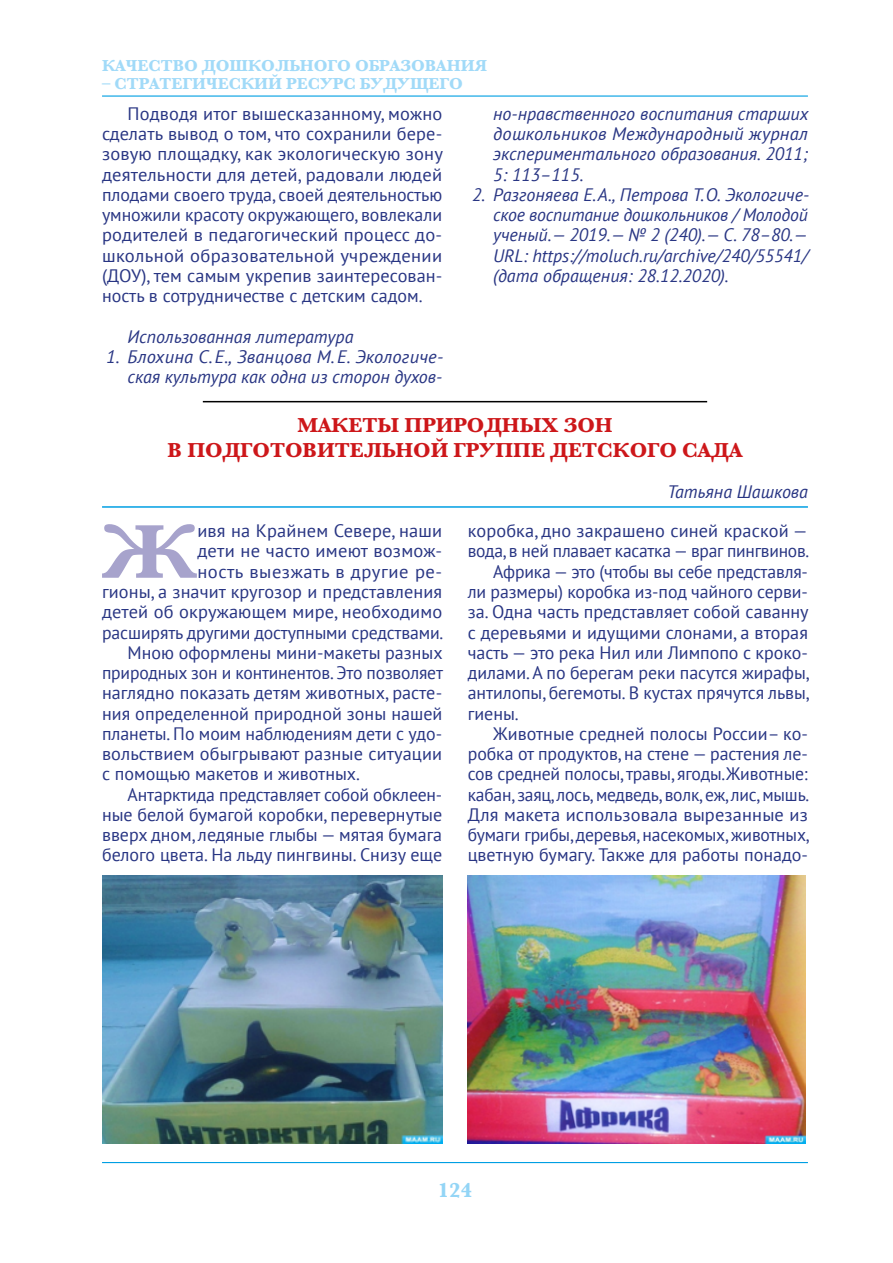
<style>
.page{position:relative;width:893px;height:1263px;background:#fff}
.page>*{position:absolute;margin:0;border:0;box-sizing:border-box;transform-origin:0 0}
.t1{font:700 79.2px "Baskerville";color:#a7a3cc}
.t2{font:700 21px/25.2px "Baskerville";color:#cd171a;text-align:center}
.t3{font:700 21px "Baskerville";color:#93d5f6}
.t4{font:18px/20.2px "PT Sans";color:#283583;text-align:justify}
.t5{font:italic 18px/20.2px "PT Sans";color:#283583;text-align:justify}
.t6{font:18px "PT Sans";letter-spacing:.03em;color:#283583}
.t7{font:700 16.5px "Baskerville";color:#a1daf8}
</style>
<div class="page">
<hr style="left:102px;top:95px;width:706px;height:2px;background:#009fe3">
<hr style="left:102px;top:1162px;width:706px;height:1px;background:#009fe3">
<hr style="left:203px;top:401px;width:504px;height:1px;background:#000">
<hr style="left:102px;top:506px;width:706px;height:2px;background:#009fe3">
<img style="left:102px;top:876px;width:340px;height:268px">
<img style="left:468px;top:876px;width:337px;height:268px">
<p class="t7" style="left:102px;top:54px;width:387px">КАЧЕСТВО ДОШКОЛЬНОГО ОБРАЗОВАНИЯ</p>
<p class="t7" style="left:102px;top:72px;width:362px">– СТРАТЕГИЧЕСКИЙ РЕСУРС БУДУЩЕГО</p>
<p class="t4" style="left:102px;top:103px;width:342px;text-indent:26px">Подводя итог вышесказанному, можно сделать вывод о том, что сохранили бере&shy;зовую площадку, как экологическую зону деятельности для детей, радовали людей плодами своего труда, своей деятельностью умножили красоту окружающего, вовлекали родителей в педагогический процесс до&shy;школьной образовательной учреждении (ДОУ), тем самым укрепив заинтересован&shy;ность в сотрудничестве с детским садом.</p>
<p class="t5" style="left:128px;top:326px;width:227px">Использованная литература</p>
<p class="t5" style="left:106px;top:346px;width:339px;text-align:right">1. Блохина С.Е., Званцова М.Е. Экологиче&shy;ская культура как одна из сторон духов-</p>
<p class="t5" style="left:493px;top:103px;width:317px">но-нравственного воспитания старших дошкольников Международный журнал экспериментального образования. 2011; 5: 113–115.</p>
<p class="t5" style="left:493px;top:184px;width:318px;text-indent:-21px">2. Разгоняева Е.А., Петрова Т.О. Экологиче&shy;ское воспитание дошкольников / Молодой ученый.— 2019.— № 2 (240).— С. 78–80.— URL: https://moluch.ru/archive/240/55541/ (дата обращения: 28.12.2020).</p>
<p class="t2" style="left:168px;top:413px;width:576px">МАКЕТЫ ПРИРОДНЫХ ЗОН<br>В ПОДГОТОВИТЕЛЬНОЙ ГРУППЕ ДЕТСКОГО САДА</p>
<p class="t5" style="left:667px;top:481px;width:142px">Татьяна Шашкова</p>
<h1 class="t1" style="left:102px;top:497px;width:97px">Ж</h1>
<p class="t4" style="left:197px;top:520px;width:246px">ивя на Крайнем Севере, наши</p>
<p class="t4" style="left:468px;top:520px;width:342px">коробка, дно закрашено синей краской —</p>
<p class="t4" style="left:468px;top:541px;width:343px">вода, в ней плавает касатка — враг пингвинов.</p>
<p class="t4" style="left:493px;top:561px;width:316px">Африка — это (чтобы вы себе представля-</p>
<p class="t4" style="left:468px;top:581px;width:342px">ли размеры) коробка из-под чайного серви-</p>
<p class="t4" style="left:468px;top:601px;width:342px">за. Одна часть представляет собой саванну</p>
<p class="t4" style="left:468px;top:622px;width:342px">с деревьями и идущими слонами, а вторая</p>
<p class="t4" style="left:468px;top:642px;width:342px">часть — это река Нил или Лимпопо с кроко-</p>
<p class="t4" style="left:468px;top:662px;width:343px">дилами. А по берегам реки пасутся жирафы,</p>
<p class="t4" style="left:468px;top:682px;width:343px">антилопы, бегемоты. В кустах прячутся львы,</p>
<p class="t4" style="left:468px;top:703px;width:53px">гиены.</p>
<p class="t4" style="left:493px;top:723px;width:316px">Животные средней полосы России– ко-</p>
<p class="t4" style="left:468px;top:743px;width:342px">робка от продуктов, на стене — растения ле-</p>
<p class="t4" style="left:468px;top:763px;width:342px">сов средней полосы, травы, ягоды.Животные:</p>
<p class="t4" style="left:468px;top:784px;width:343px">кабан, заяц, лось, медведь, волк, еж, лис, мышь.</p>
<p class="t4" style="left:468px;top:804px;width:342px">Для макета использовала вырезанные из</p>
<p class="t4" style="left:468px;top:824px;width:343px">бумаги грибы, деревья, насекомых, животных,</p>
<p class="t4" style="left:468px;top:844px;width:342px">цветную бумагу. Также для работы понадо-</p>
<p class="t4" style="left:197px;top:541px;width:246px">дети не часто имеют возмож-</p>
<p class="t6" style="left:197px;top:560px;width:246px">ность выезжать в другие ре-</p>
<p class="t4" style="left:102px;top:581px;width:342px">гионы, а значит кругозор и представления</p>
<p class="t4" style="left:102px;top:601px;width:342px">детей об окружающем мире, необходимо</p>
<p class="t4" style="left:102px;top:622px;width:343px">расширять другими доступными средствами.</p>
<p class="t4" style="left:128px;top:642px;width:317px">Мною оформлены мини-макеты разных</p>
<p class="t4" style="left:102px;top:662px;width:342px">природных зон и континентов. Это позволяет</p>
<p class="t4" style="left:102px;top:682px;width:342px">наглядно показать детям животных, расте-</p>
<p class="t4" style="left:102px;top:703px;width:342px">ния определенной природной зоны нашей</p>
<p class="t4" style="left:102px;top:723px;width:342px">планеты. По моим наблюдениям дети с удо-</p>
<p class="t4" style="left:102px;top:743px;width:342px">вольствием обыгрывают разные ситуации</p>
<p class="t4" style="left:102px;top:763px;width:260px">с помощью макетов и животных.</p>
<p class="t4" style="left:128px;top:784px;width:316px">Антарктида представляет собой обклеен-</p>
<p class="t4" style="left:102px;top:804px;width:342px">ные белой бумагой коробки, перевернутые</p>
<p class="t4" style="left:102px;top:824px;width:342px">вверх дном, ледяные глыбы — мятая бумага</p>
<p class="t4" style="left:102px;top:844px;width:342px">белого цвета. На льду пингвины. Снизу еще</p>
<p class="t3" style="left:438px;top:1175px;width:36px">124</p>
</div>
